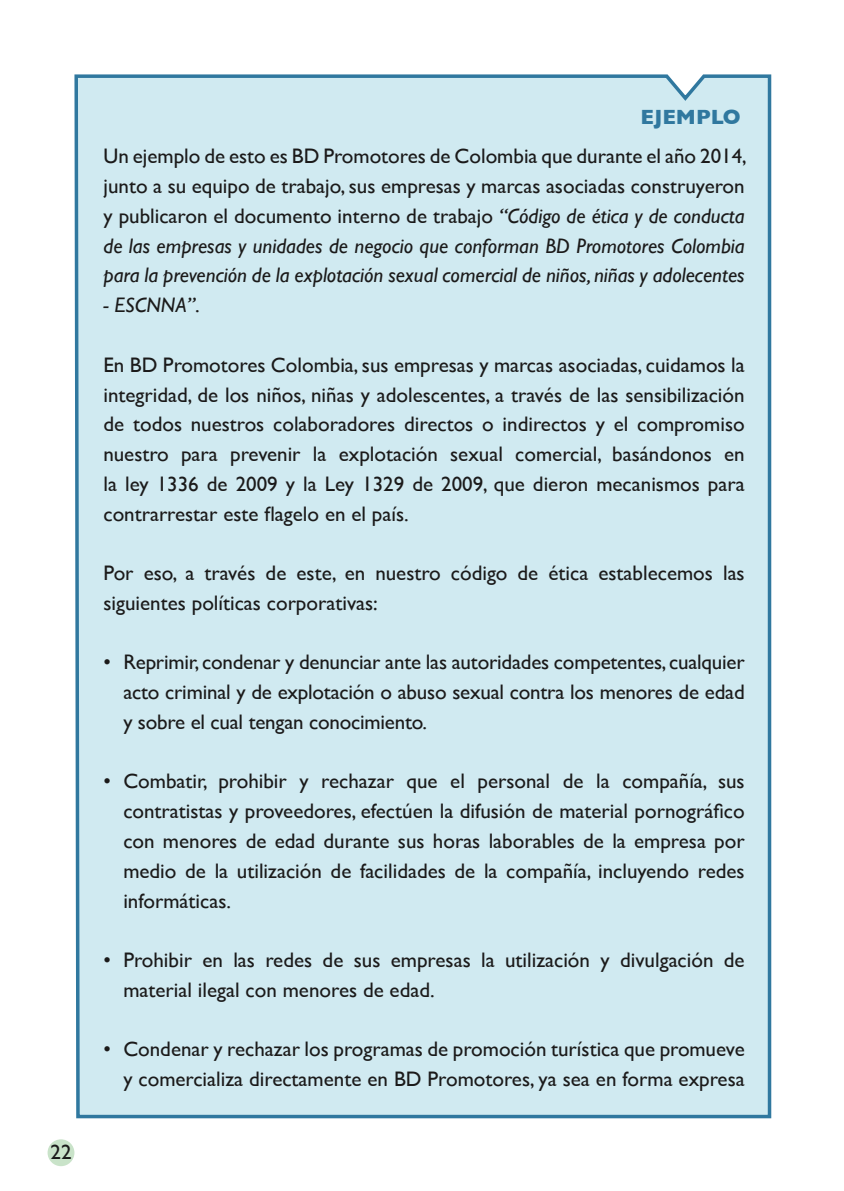
<style>
.page{position:relative;width:844px;height:1191px;background:#fff}
.page>*{position:absolute;margin:0;border:0;box-sizing:border-box;transform-origin:0 0}
.t1{font:21px/29.8px "Gill Sans";color:#1b1a1a;text-align:justify}
.t2{font:italic 21px "Gill Sans";color:#1b1a1a}
.t3{font:700 21px "Gill Sans";color:#30789f}
.s1{font-style:italic}
.s2{font-style:normal}
</style>
<div class="page">
<div style="left:48px;top:1139px;width:26px;height:27px;background:#c9e3c9;border-radius:50%"></div>
<div style="left:74px;top:74px;width:698px;height:1045px;background:#d0eaf1"></div>
<p class="t1" style="left:50px;top:1136px;width:23px">22</p>
<p class="t3" style="left:640px;top:100px;width:102px">EJEMPLO</p>
<p class="t1" style="left:103px;top:141px;width:644px">Un ejemplo de esto es BD Promotores de Colombia que durante el año 2014, junto a su equipo de trabajo, sus empresas y marcas asociadas construyeron y publicaron el documento interno de trabajo <span class="s1">“Código de ética y de conducta de las empresas y unidades de negocio que conforman BD Promotores Colombia para la prevención de la explotación sexual comercial de niños, niñas y adolecentes</span></p>
<p class="t2" style="left:103px;top:293px;width:98px">- ESCNNA”<span class="s2">.</span></p>
<p class="t1" style="left:103px;top:349px;width:642px">En BD Promotores Colombia, sus empresas y marcas asociadas, cuidamos la integridad, de los niños, niñas y adolescentes, a través de las sensibilización de todos nuestros colaboradores directos o indirectos y el compromiso nuestro para prevenir la explotación sexual comercial, basándonos en la ley 1336 de 2009 y la Ley 1329 de 2009, que dieron mecanismos para contrarrestar este flagelo en el país.</p>
<p class="t1" style="left:103px;top:558px;width:642px">Por eso, a través de este, en nuestro código de ética establecemos las siguientes políticas corporativas:</p>
<p class="t1" style="left:123px;top:647px;width:622px;text-indent:-20px">• Reprimir, condenar y denunciar ante las autoridades competentes, cualquier acto criminal y de explotación o abuso sexual contra los menores de edad y sobre el cual tengan conocimiento.</p>
<p class="t1" style="left:123px;top:766px;width:622px;text-indent:-20px">• Combatir, prohibir y rechazar que el personal de la compañía, sus contratistas y proveedores, efectúen la difusión de material pornográfico con menores de edad durante sus horas laborables de la empresa por medio de la utilización de facilidades de la compañía, incluyendo redes informáticas.</p>
<p class="t1" style="left:123px;top:944px;width:622px;text-indent:-20px">• Prohibir en las redes de sus empresas la utilización y divulgación de material ilegal con menores de edad.</p>
<p class="t1" style="left:103px;top:1034px;width:642px;text-align:right">• Condenar y rechazar los programas de promoción turística que promueve y comercializa directamente en BD Promotores, ya sea en forma expresa</p>
</div>
